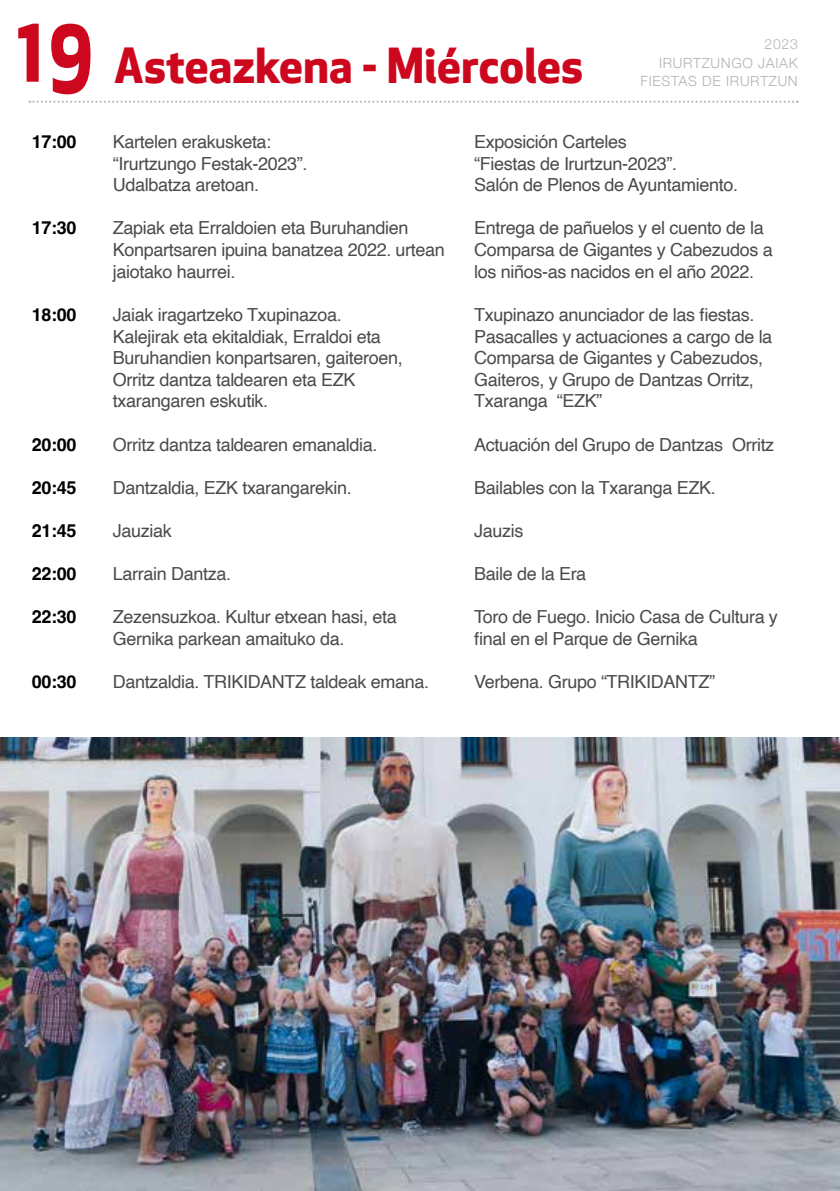
<style>
.page{position:relative;width:840px;height:1191px;background:#fff}
.page>*{position:absolute;margin:0;border:0;box-sizing:border-box;transform-origin:0 0}
.t1{font:700 47.2px "Apex New";color:#cd071e}
.t2{font:18px/21.6px "Helvetica";letter-spacing:-.02em;color:#4b4b4d}
.t3{font:700 18px "Helvetica";letter-spacing:-.02em;color:#000}
.t4{font:300 14px/18.2px "Helvetica Neue";letter-spacing:.05em;color:#b1b3b4;text-align:right}
.s1{font-size:90.8px}
</style>
<div class="page">
<img style="left:0;top:737px;width:839px;height:454px">
<svg style="left:29px;top:101px;width:768px;height:2px"></svg>
<h1 class="t1" style="left:17px;top:31px;width:567px"><span class="s1">19</span> Asteazkena - Miércoles</h1>
<p class="t4" style="left:764px;top:34px;width:35px">2023</p>
<p class="t4" style="left:640px;top:53px;width:159px">IRURTZUNGO JAIAK<br>FIESTAS DE IRURTZUN</p>
<p class="t3" style="left:32px;top:131px;width:46px">17:00</p>
<p class="t3" style="left:32px;top:217px;width:46px">17:30</p>
<p class="t3" style="left:32px;top:303px;width:46px">18:00</p>
<p class="t3" style="left:32px;top:433px;width:46px">20:00</p>
<p class="t3" style="left:32px;top:476px;width:46px">20:45</p>
<p class="t3" style="left:32px;top:519px;width:46px">21:45</p>
<p class="t3" style="left:32px;top:563px;width:46px">22:00</p>
<p class="t3" style="left:32px;top:606px;width:46px">22:30</p>
<p class="t3" style="left:32px;top:671px;width:46px">00:30</p>
<p class="t2" style="left:113px;top:131px;width:196px">Kartelen erakusketa: “Irurtzungo Festak-2023”.<br>Udalbatza aretoan.</p>
<p class="t2" style="left:113px;top:218px;width:333px">Zapiak eta Erraldoien eta Buruhandien<br>Konpartsaren ipuina banatzea 2022. urtean jaiotako haurrei.</p>
<p class="t2" style="left:113px;top:304px;width:291px">Jaiak iragartzeko Txupinazoa.<br>Kalejirak eta ekitaldiak, Erraldoi eta Buruhandien konpartsaren, gaiteroen, Orritz dantza taldearen eta EZK txarangaren eskutik.</p>
<p class="t2" style="left:113px;top:434px;width:266px">Orritz dantza taldearen emanaldia.</p>
<p class="t2" style="left:113px;top:477px;width:240px">Dantzaldia, EZK txarangarekin.</p>
<p class="t2" style="left:113px;top:520px;width:60px">Jauziak</p>
<p class="t2" style="left:113px;top:563px;width:120px">Larrain Dantza.</p>
<p class="t2" style="left:113px;top:607px;width:285px">Zezensuzkoa. Kultur etxean hasi, eta<br>Gernika parkean amaituko da.</p>
<p class="t2" style="left:113px;top:671px;width:317px">Dantzaldia. TRIKIDANTZ taldeak emana.</p>
<p class="t2" style="left:474px;top:131px;width:265px">Exposición Carteles<br>“Fiestas de Irurtzun-2023”.<br>Salón de Plenos de Ayuntamiento.</p>
<p class="t2" style="left:474px;top:218px;width:300px">Entrega de pañuelos y el cuento de la<br>Comparsa de Gigantes y Cabezudos a los niños-as nacidos en el año 2022.</p>
<p class="t2" style="left:474px;top:304px;width:299px">Txupinazo anunciador de las fiestas.<br>Pasacalles y actuaciones a cargo de la<br>Comparsa de Gigantes y Cabezudos,<br>Gaiteros, y Grupo de Dantzas Orritz,<br>Txaranga “EZK”</p>
<p class="t2" style="left:474px;top:434px;width:301px">Actuación del Grupo de Dantzas Orritz</p>
<p class="t2" style="left:474px;top:477px;width:243px">Bailables con la Txaranga EZK.</p>
<p class="t2" style="left:474px;top:520px;width:51px">Jauzis</p>
<p class="t2" style="left:474px;top:563px;width:114px">Baile de la Era</p>
<p class="t2" style="left:474px;top:607px;width:305px">Toro de Fuego. Inicio Casa de Cultura y final en el Parque de Gernika</p>
<p class="t2" style="left:474px;top:671px;width:242px">Verbena. Grupo “TRIKIDANTZ”</p>
</div>
